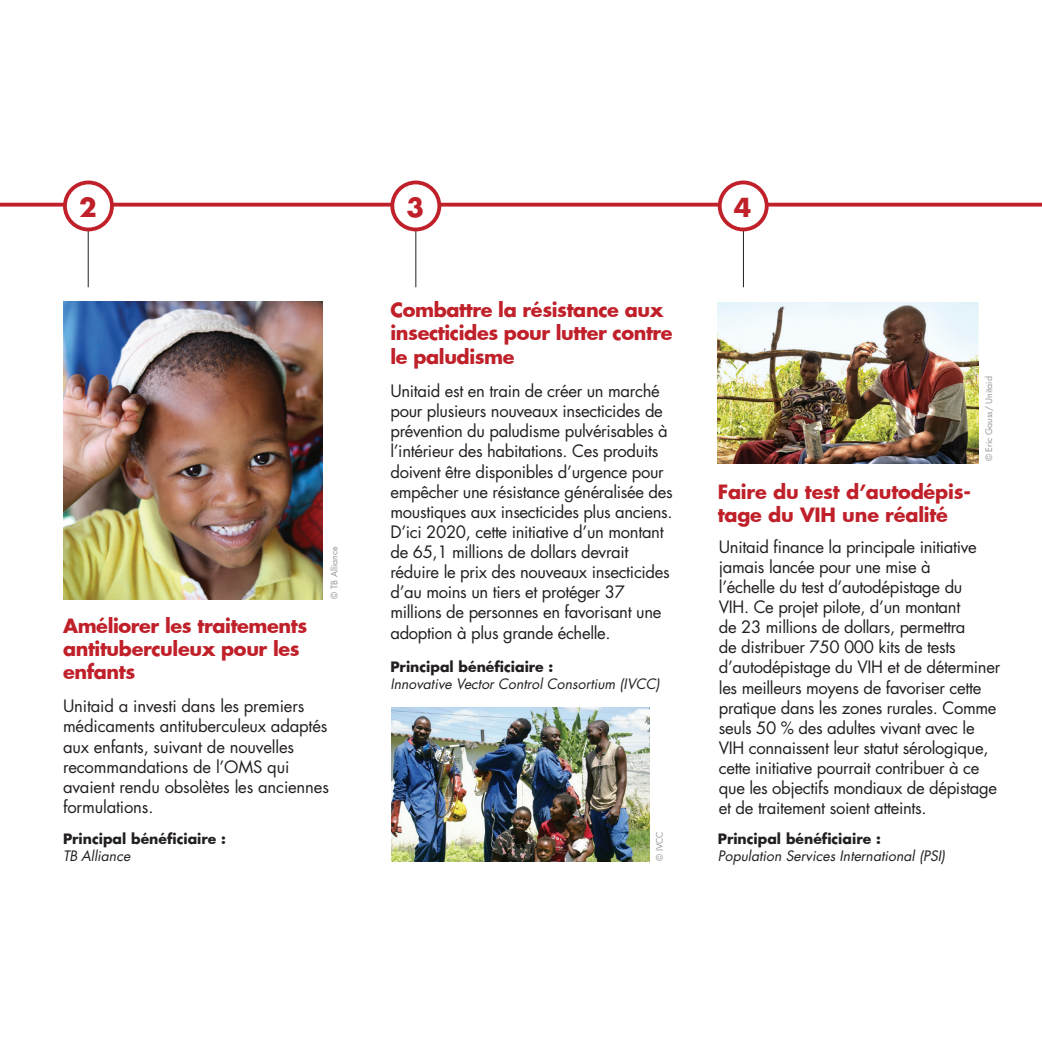
<style>
.page{position:relative;width:1042px;height:1042px;background:#fff}
.page>*{position:absolute;margin:0;border:0;box-sizing:border-box;transform-origin:0 0}
.t1{font:700 25.55px "Futura";color:#c02029}
.t2{font:700 19.25px/23.1px "Futura";letter-spacing:-.02em;color:#c02029}
.t3{font:16.62px/20.1px "Futura";letter-spacing:-.02em;color:#231f20}
.t4{font:italic 14px/16.8px "Futura";color:#231f20}
.t5{font:700 14px/16.8px "Futura";color:#231f20}
.t6{font:8.75px "Futura";color:#939598}
.s1{font-weight:400;font-style:italic}
.s2{font-weight:700;font-style:normal}
</style>
<div class="page">
<hr style="left:88px;top:197px;width:1px;height:90px;background:#231f20">
<hr style="left:415px;top:197px;width:1px;height:90px;background:#231f20">
<hr style="left:743px;top:197px;width:1px;height:90px;background:#231f20">
<svg style="left:0;top:203px;width:1042px;height:4px;background:#c6373f"></svg>
<img style="left:392px;top:707px;width:258px;height:154px">
<img style="left:718px;top:302px;width:260px;height:161px">
<img style="left:63px;top:301px;width:259px;height:298px">
<div style="left:65px;top:182px;width:47px;height:47px;background:#fff;border-radius:50%"></div>
<div style="left:63px;top:180px;width:51px;height:51px;border:4px solid #c02029;border-radius:50%"></div>
<div style="left:392px;top:182px;width:47px;height:47px;background:#fff;border-radius:50%"></div>
<div style="left:390px;top:180px;width:51px;height:51px;border:4px solid #c02029;border-radius:50%"></div>
<div style="left:720px;top:182px;width:47px;height:47px;background:#fff;border-radius:50%"></div>
<div style="left:718px;top:180px;width:50px;height:51px;border:4px solid #c02029;border-radius:50%"></div>
<p class="t1" style="left:79px;top:189px;width:19px">2</p>
<p class="t1" style="left:406px;top:189px;width:19px">3</p>
<p class="t1" style="left:734px;top:189px;width:19px">4</p>
<p class="t6" style="left:328px;top:599px;width:54px;rotate:-90deg">© TB Alliance</p>
<p class="t2" style="left:63px;top:613px;width:246px">Améliorer les traitements antituberculeux pour les enfants</p>
<p class="t3" style="left:63px;top:696px;width:267px">Unitaid a investi dans les premiers médicaments antituberculeux adaptés aux enfants, suivant de nouvelles recommandations de l’OMS qui avaient rendu obsolètes les anciennes formulations.</p>
<p class="t5" style="left:63px;top:830px;width:164px">Principal bénéficiaire :<br><span class="s1">TB Alliance</span></p>
<p class="t2" style="left:390px;top:298px;width:284px">Combattre la résistance aux insecticides pour lutter contre le paludisme</p>
<p class="t3" style="left:390px;top:380px;width:284px">Unitaid est en train de créer un marché pour plusieurs nouveaux insecticides de prévention du paludisme pulvérisables à l’intérieur des habitations. Ces produits doivent être disponibles d’urgence pour empêcher une résistance généralisée des moustiques aux insecticides plus anciens.<br>D’ici 2020, cette initiative d’un montant de 65,1 millions de dollars devrait réduire le prix des nouveaux insecticides d’au moins un tiers et protéger 37 millions de personnes en favorisant une adoption à plus grande échelle.</p>
<p class="t4" style="left:390px;top:658px;width:271px"><span class="s2">Principal bénéficiaire :<br></span>Innovative Vector Control Consortium (IVCC)</p>
<p class="t6" style="left:653px;top:861px;width:31px;rotate:-90deg">© IVCC</p>
<p class="t2" style="left:718px;top:479px;width:255px">Faire du test d’autodépis&shy;tage du VIH une réalité</p>
<p class="t6" style="left:983px;top:461px;width:87px;rotate:-90deg">© Eric Gauss/ Unitaid</p>
<p class="t3" style="left:719px;top:536px;width:283px">Unitaid finance la principale initiative jamais lancée pour une mise à<br>l’échelle du test d’autodépistage du<br>VIH. Ce projet pilote, d’un montant<br>de 23 millions de dollars, permettra<br>de distribuer 750 000 kits de tests d’autodépistage du VIH et de déterminer les meilleurs moyens de favoriser cette pratique dans les zones rurales. Comme seuls 50 % des adultes vivant avec le VIH connaissent leur statut sérologique, cette initiative pourrait contribuer à ce que les objectifs mondiaux de dépistage et de traitement soient atteints.</p>
<p class="t4" style="left:718px;top:830px;width:229px"><span class="s2">Principal bénéficiaire :<br></span>Population Services International (PSI)</p>
</div>
